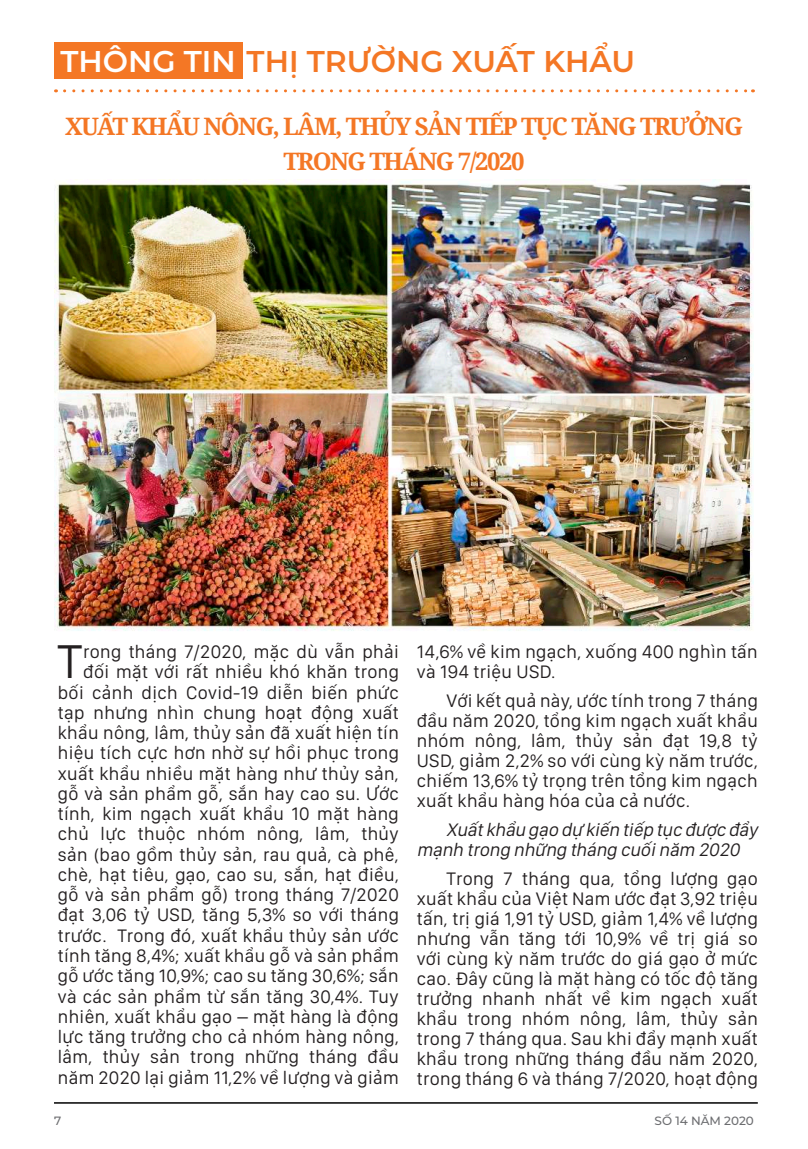
<style>
.page{position:relative;width:808px;height:1149px;background:#fff}
.page>*{position:absolute;margin:0;border:0;box-sizing:border-box;transform-origin:0 0}
.t1{font:49.2px "San Francisco Display";color:#231f20}
.t2{font:600 30px "Montserrat";color:#f47725}
.t3{font:700 24px/34.5px "Noto Serif";letter-spacing:-.06em;color:#f47725;text-align:center}
.t4{font:18.75px/20.2px "San Francisco Display";letter-spacing:.02em;color:#231f20;text-align:justify}
.t5{font:italic 18.75px/20px "San Francisco Display";color:#231f20}
.t6{font:500 12px "Montserrat";color:#6c6d70}
.s1{color:#fff}
</style>
<div class="page">
<hr style="left:54px;top:1101px;width:704px;height:2px;background:#000">
<svg style="left:65px;top:89px;width:688px;height:3px"></svg>
<div style="left:54px;top:43px;width:188px;height:36px;background:#f47725"></div>
<img style="left:54px;top:180px;width:700px;height:451px">
<h2 class="t2" style="left:60px;top:40px;width:576px"><span class="s1">THÔNG TIN</span> THỊ TRƯỜNG XUẤT KHẨU</h2>
<p class="t3" style="left:65px;top:108px;width:679px">XUẤT KHẨU NÔNG, LÂM, THỦY SẢN TIẾP TỤC TĂNG TRƯỞNG<br>TRONG THÁNG 7/2020</p>
<p class="t4" style="left:58px;top:640px;width:343px;text-align:right">rong tháng 7/2020, mặc dù vẫn phải đối mặt với rất nhiều khó khăn trong bối cảnh dịch Covid-19 diễn biến phức tạp nhưng nhìn chung hoạt động xuất khẩu nông, lâm, thủy sản đã xuất hiện tín hiệu tích cực hơn nhờ sự hồi phục trong xuất khẩu nhiều mặt hàng như thủy sản, gỗ và sản phẩm gỗ, sắn hay cao su. Ước tính, kim ngạch xuất khẩu 10 mặt hàng chủ lực thuộc nhóm nông, lâm, thủy sản (bao gồm thủy sản, rau quả, cà phê, chè, hạt tiêu, gạo, cao su, sắn, hạt điều, gỗ và sản phẩm gỗ) trong tháng 7/2020 đạt 3,06 tỷ USD, tăng 5,3% so với tháng trước. Trong đó, xuất khẩu thủy sản ước tính tăng 8,4%; xuất khẩu gỗ và sản phẩm gỗ ước tăng 10,9%; cao su tăng 30,6%; sắn và các sản phẩm từ sắn tăng 30,4%. Tuy nhiên, xuất khẩu gạo – mặt hàng là động lực tăng trưởng cho cả nhóm hàng nông, lâm, thủy sản trong những tháng đầu năm 2020 lại giảm 11,2% về lượng và giảm</p>
<p class="t4" style="left:417px;top:641px;width:342px">14,6% về kim ngạch, xuống 400 nghìn tấn và 194 triệu USD.</p>
<h1 class="t1" style="left:57px;top:630px;width:26px">T</h1>
<p class="t4" style="left:417px;top:690px;width:342px;text-indent:30px">Với kết quả này, ước tính trong 7 tháng đầu năm 2020, tổng kim ngạch xuất khẩu nhóm nông, lâm, thủy sản đạt 19,8 tỷ USD, giảm 2,2% so với cùng kỳ năm trước, chiếm 13,6% tỷ trọng trên tổng kim ngạch xuất khẩu hàng hóa của cả nước.</p>
<p class="t5" style="left:417px;top:818px;width:346px;text-indent:30px">Xuấtkhẩu gạo dự kiến tiếp tục được đẩy mạnh trong những tháng cuốinăm 2020</p>
<p class="t4" style="left:417px;top:867px;width:342px;text-indent:30px">Trong 7 tháng qua, tổng lượng gạo xuất khẩu của Việt Nam ước đạt 3,92 triệu tấn, trị giá 1,91 tỷ USD, giảm 1,4% về lượng nhưng vẫn tăng tới 10,9% về trị giá so với cùng kỳ năm trước do giá gạo ở mức cao. Đây cũng là mặt hàng có tốc độ tăng trưởng nhanh nhất về kim ngạch xuất khẩu trong nhóm nông, lâm, thủy sản trong 7 tháng qua. Sau khi đẩy mạnh xuất khẩu trong những tháng đầu năm 2020, trong tháng 6 và tháng 7/2020, hoạt động</p>
<p class="t6" style="left:54px;top:1111px;width:9px">7</p>
<p class="t6" style="left:655px;top:1111px;width:101px">SỐ 14 NĂM 2020</p>
</div>
